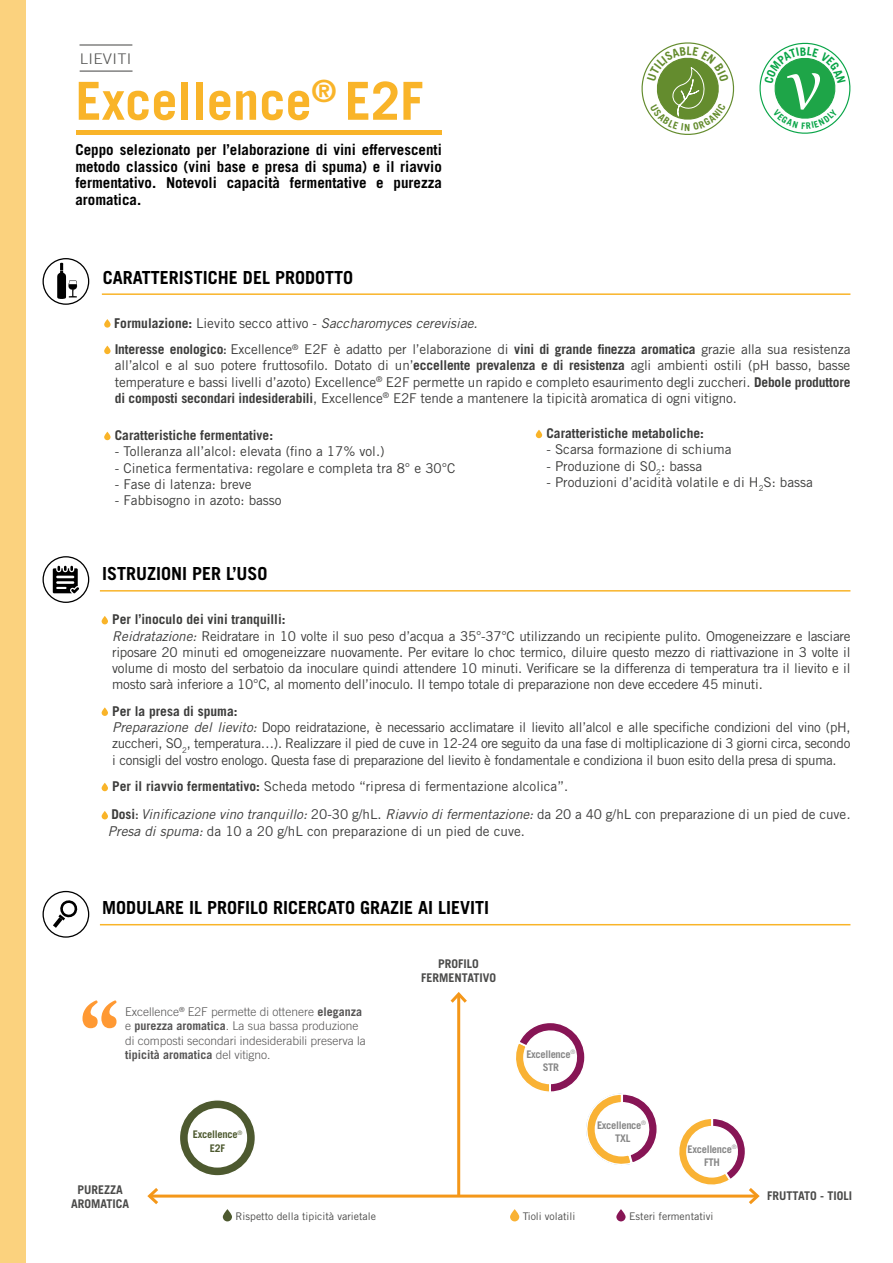
<style>
.page{position:relative;width:893px;height:1263px;background:#fff}
.page>*{position:absolute;margin:0;border:0;box-sizing:border-box;transform-origin:0 0}
.t1{font:700 52.5px "Trade Gothic LT Std";color:#f9b429}
.t2{font:700 18px "Trade Gothic LT Std";color:#000}
.t3{font:700 15px/16.5px "Trade Gothic LT Std";color:#000;text-align:justify}
.t4{font:300 14.7px "Trade Gothic LT Std";letter-spacing:.02em;color:#575756;scale:1.12 1}
.t5{font:13.5px/16.2px "Trade Gothic LT Std";letter-spacing:-.02em;color:#3c3c3b}
.t6{font:13.5px/28.2px "Trade Gothic LT Std";color:#3c3c3b}
.t7{font:700 13.5px "Trade Gothic LT Std";color:#3c3c3b}
.t8{font:300 12px/14.4px "Trade Gothic LT Std";color:#555454}
.t9{font:700 12px/14.4px "Trade Gothic LT Std";color:#4a4a49;text-align:center}
.t10{font:10.5px "Trade Gothic LT Std";color:#4a4a49}
.t11{font:700 10.5px/13.2px "Trade Gothic LT Std";letter-spacing:-.03em;color:#878787;text-align:center}
.t12{font:700 10.5px/13.2px "Trade Gothic LT Std";letter-spacing:-.025em;color:#4d592f;text-align:center}
.s1{font-weight:700}
.s2{font-style:italic}
.s3{font-family:"Trade Gothic LT Std Bd Cn 20"}
</style>
<div class="page">
<div style="left:0;top:0;width:26px;height:1263px;background:#fbd27e"></div>
<svg style="left:104px;top:319px;width:7px;height:9px"></svg>
<svg style="left:104px;top:346px;width:7px;height:8px"></svg>
<svg style="left:104px;top:432px;width:7px;height:8px"></svg>
<svg style="left:43px;top:258px;width:46px;height:47px"></svg>
<hr style="left:102px;top:293px;width:748px;height:2px;background:#f9b429">
<svg style="left:102px;top:616px;width:6px;height:8px"></svg>
<svg style="left:102px;top:707px;width:6px;height:9px"></svg>
<div style="left:102px;top:783px;width:6px;height:8px;background:#f9b429;border-radius:3px"></div>
<svg style="left:102px;top:811px;width:6px;height:8px"></svg>
<svg style="left:43px;top:556px;width:46px;height:47px"></svg>
<hr style="left:100px;top:590px;width:750px;height:2px;background:#f9b429">
<hr style="left:100px;top:924px;width:750px;height:1px;background:#f9b429">
<div style="left:76px;top:130px;width:366px;height:5px;background:#f9b429"></div>
<div style="left:536px;top:430px;width:6px;height:8px;background:#f9b429;border-radius:3px"></div>
<hr style="left:150px;top:1194px;width:607px;height:3px;background:#f49719">
<svg style="left:147px;top:1188px;width:14px;height:17px"></svg>
<hr style="left:457px;top:994px;width:3px;height:203px;background:#f49719">
<svg style="left:450px;top:992px;width:17px;height:14px"></svg>
<svg style="left:179px;top:1100px;width:76px;height:76px;background:#5e6943"></svg>
<div style="left:179px;top:1099px;width:77px;height:78px;border:2px solid #fff;border-radius:50%"></div>
<div style="left:188px;top:1108px;width:59px;height:59px;background:#fff;border-radius:50%"></div>
<svg style="left:510px;top:1209px;width:9px;height:12px"></svg>
<svg style="left:616px;top:1209px;width:10px;height:12px"></svg>
<svg style="left:223px;top:1209px;width:9px;height:12px"></svg>
<svg style="left:672px;top:1119px;width:88px;height:86px"></svg>
<svg style="left:516px;top:1023px;width:141px;height:142px"></svg>
<svg style="left:82px;top:1000px;width:35px;height:28px"></svg>
<svg style="left:43px;top:891px;width:46px;height:47px"></svg>
<hr style="left:80px;top:44px;width:52px;height:2px;background:#575756">
<hr style="left:80px;top:71px;width:53px;height:1px;background:#575756">
<svg style="left:641px;top:42px;width:93px;height:93px"></svg>
<svg style="left:759px;top:42px;width:91px;height:92px"></svg>
<p class="t4" style="left:80px;top:50px;width:47px">LIEVITI</p>
<h1 class="t1" style="left:75px;top:69px;width:349px">Excellence<sup>®</sup> E2F</h1>
<p class="t3" style="left:75px;top:142px;width:368px">Ceppo selezionato per l’elaborazione di vini effervescenti metodo classico (vini base e presa di spuma) e il riavvio fermentativo. Notevoli capacità fermentative e purezza aromatica.</p>
<h2 class="t2" style="left:103px;top:267px;width:252px">CARATTERISTICHE DEL PRODOTTO</h2>
<p class="t5" style="left:114px;top:309px;width:738px;line-height:26.5px"><span class="s1">Formulazione:</span> Lievito secco attivo - <span class="s2">Saccharomyces cerevisiae.<br></span><span class="s1">Interesse enologico</span><span class="s3">:</span> Excellence<sup>®</sup> E2F è adatto per l’elaborazione di <span class="s1">vini di grande finezza aromatica</span> grazie alla sua resistenza</p>
<p class="t5" style="left:115px;top:357px;width:737px;text-align:justify">all’alcol e al suo potere fruttosofilo. Dotato di un’<span class="s1">eccellente prevalenza e di resistenza</span> agli ambienti ostili (pH basso, basse temperature e bassi livelli d’azoto) Excellence<sup>®</sup> E2F permette un rapido e completo esaurimento degli zuccheri. <span class="s1">Debole produttore di composti secondari indesiderabili</span>, Excellence<sup>®</sup> E2F tende a mantenere la tipicità aromatica di ogni vitigno.</p>
<p class="t7" style="left:115px;top:427px;width:160px">Caratteristiche fermentative:</p>
<p class="t6" style="left:115px;top:437px;width:271px">- Tolleranza all’alcol: elevata (fino a 17% vol.)</p>
<p class="t6" style="left:115px;top:453px;width:342px">- Cinetica fermentativa: regolare e completa tra 8° e 30°C</p>
<p class="t6" style="left:115px;top:470px;width:138px">- Fase di latenza: breve</p>
<p class="t6" style="left:115px;top:486px;width:168px">- Fabbisogno in azoto: basso</p>
<p class="t7" style="left:546px;top:425px;width:159px">Caratteristiche metaboliche:</p>
<p class="t6" style="left:546px;top:435px;width:187px">- Scarsa formazione di schiuma</p>
<p class="t6" style="left:546px;top:451px;width:157px">- Produzione di S0<sub>2</sub>: bassa</p>
<p class="t6" style="left:546px;top:468px;width:268px">- Produzioni d’acidità volatile e di H<sub>2</sub>S: bassa</p>
<h2 class="t2" style="left:102px;top:562px;width:167px">ISTRUZIONI PER L’USO</h2>
<p class="t5" style="left:112px;top:611px;width:740px"><span class="s1">Per l’inoculo dei vini tranquilli:<br></span><span class="s2">Reidratazione:</span> Reidratare in 10 volte il suo peso d’acqua a 35°-37°C utilizzando un recipiente pulito. Omogeneizzare e lasciare riposare 20 minuti ed omogeneizzare nuovamente. Per evitare lo choc termico, diluire questo mezzo di riattivazione in 3 volte il volume di mosto del serbatoio da inoculare quindi attendere 10 minuti. Verificare se la differenza di temperatura tra il lievito e il mosto sarà inferiore a 10°C, al momento dell’inoculo. Il tempo totale di preparazione non deve eccedere 45 minuti.</p>
<p class="t5" style="left:112px;top:703px;width:740px"><span class="s1">Per la presa di spuma:<br></span><span class="s2">Preparazione del lievito:</span> Dopo reidratazione, è necessario acclimatare il lievito all’alcol e alle specifiche condizioni del vino (pH, zuccheri, SO<sub>2</sub>, temperatura…). Realizzare il pied de cuve in 12-24 ore seguito da una fase di moltiplicazione di 3 giorni circa, secondo i consigli del vostro enologo. Questa fase di preparazione del lievito è fondamentale e condiziona il buon esito della presa di spuma.</p>
<p class="t6" style="left:111px;top:772px;width:741px"><span class="s1">Per il riavvio fermentativo:</span> Scheda metodo “ripresa di fermentazione alcolica”.<br><span class="s1">Dosi</span><span class="s3">:</span> <span class="s2">Vinificazione vino tranquillo:</span> 20-30 g/hL. <span class="s2">Riavvio di fermentazione:</span> da 20 a 40 g/hL con preparazione di un pied de cuve<span class="s2">.</span></p>
<p class="t6" style="left:108px;top:816px;width:418px"><span class="s2">Presa di spuma:</span> da 10 a 20 g/hL con preparazione di un pied de cuve.</p>
<h2 class="t2" style="left:102px;top:896px;width:389px">MODULARE IL PROFILO RICERCATO GRAZIE AI LIEVITI</h2>
<p class="t8" style="left:125px;top:1004px;width:242px">Excellence<sup>®</sup> E2F permette di ottenere <span class="s1">eleganza </span>e <span class="s1">purezza aromatica</span>. La sua bassa produzione di composti secondari indesiderabili preserva la <span class="s1">tipicità aromatica</span> del vitigno.</p>
<p class="t9" style="left:71px;top:1182px;width:60px">PUREZZA<br>AROMATICA</p>
<p class="t12" style="left:193px;top:1128px;width:51px">Excellence<sup>®<br></sup>E2F</p>
<p class="t9" style="left:421px;top:956px;width:76px">PROFILO<br>FERMENTATIVO</p>
<p class="t11" style="left:526px;top:1047px;width:50px">Excellence<sup>®<br></sup>STR</p>
<p class="t11" style="left:597px;top:1118px;width:50px">Excellence<sup>®<br></sup>TXL</p>
<p class="t11" style="left:688px;top:1142px;width:50px">Excellence<sup>®<br></sup>FTH</p>
<p class="t10" style="left:236px;top:1209px;width:142px">Rispetto della tipicità varietale</p>
<p class="t10" style="left:523px;top:1209px;width:54px">Tioli volatili</p>
<p class="t10" style="left:629px;top:1209px;width:86px">Esteri fermentativi</p>
<p class="t9" style="left:767px;top:1188px;width:86px">FRUTTATO - TIOLI</p>
</div>
